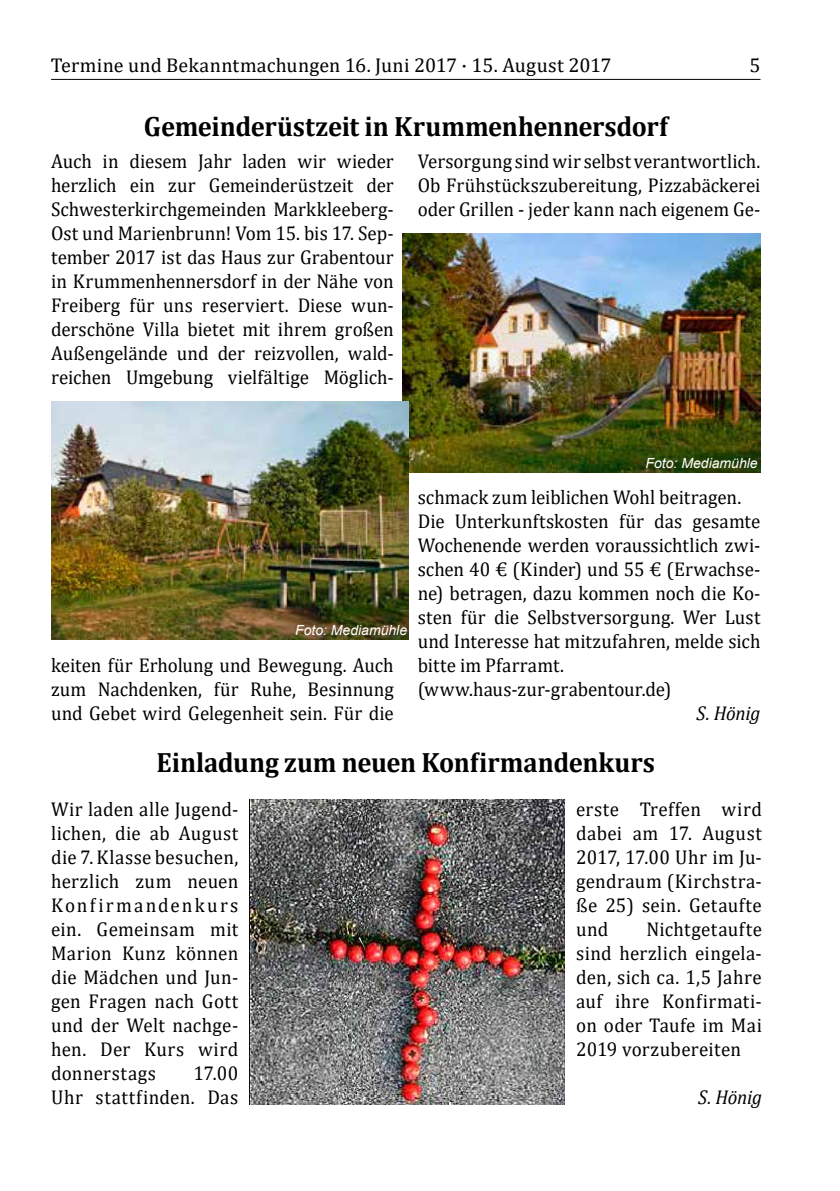
<style>
.page{position:relative;width:840px;height:1191px;background:#fff}
.page>*{position:absolute;margin:0;border:0;box-sizing:border-box;transform-origin:0 0}
.t1{font:700 28px "Cambria";letter-spacing:-.005em;color:#000;scale:.95 1}
.t2{font:20px/24px "Cambria";letter-spacing:.005em;color:#000;text-align:justify;scale:.95 1}
.t3{font:20px "Cambria";letter-spacing:.005em;color:#000}
.t4{font:20px/24px "Cambria";letter-spacing:.025em;color:#000;text-align:right;scale:.95 1}
.t5{font:italic 20px "Cambria";letter-spacing:-.015em;color:#000;scale:.95 1}
.t6{font:italic 14px "Arial";color:#fff}
</style>
<div class="page">
<hr style="left:52px;top:79px;width:707px;height:1px;background:#000">
<img style="left:402px;top:234px;width:358px;height:238px">
<img style="left:51px;top:401px;width:357px;height:238px">
<img style="left:249px;top:799px;width:315px;height:305px">
<p class="t3" style="left:51px;top:53px;width:561px">Termine und Bekanntmachungen 16. Juni 2017 · 15. August 2017</p>
<p class="t3" style="left:749px;top:53px;width:13px">5</p>
<h1 class="t1" style="left:144px;top:107px;width:552px">Gemeinderüstzeit in Krummenhennersdorf</h1>
<p class="t2" style="left:51px;top:149px;width:362px">Auch in diesem Jahr laden wir wieder herzlich ein zur Gemeinderüstzeit der Schwesterkirchgemeinden Markkleeberg-Ost und Marienbrunn! Vom 15. bis 17. Sep&shy;tember 2017 ist das Haus zur Grabentour in Krummenhennersdorf in der Nähe von Freiberg für uns reserviert. Diese wun&shy;derschöne Villa bietet mit ihrem großen Außengelände und der reizvollen, wald&shy;reichen Umgebung vielfältige Möglich-</p>
<p class="t2" style="left:417px;top:149px;width:362px">Versorgung sind wir selbst verantwortlich.<br>Ob Frühstückszubereitung, Pizzabäckerei oder Grillen - jeder kann nach eigenem Ge-</p>
<p class="t6" style="left:295px;top:621px;width:113px">Foto: Mediamühle</p>
<p class="t2" style="left:51px;top:653px;width:362px">keiten für Erholung und Bewegung. Auch zum Nachdenken, für Ruhe, Besinnung und Gebet wird Gelegenheit sein. Für die</p>
<p class="t6" style="left:645px;top:454px;width:114px">Foto: Mediamühle</p>
<p class="t2" style="left:417px;top:485px;width:362px;text-align:left">schmack zum leiblichen Wohl beitragen.<br>Die Unterkunftskosten für das gesamte Wochenende werden voraussichtlich zwi&shy;schen 40 € (Kinder) und 55 € (Erwachse&shy;ne) betragen, dazu kommen noch die Ko&shy;sten für die Selbstversorgung. Wer Lust und Interesse hat mitzufahren, melde sich bitte im Pfarramt. (www.haus-zur-grabentour.de)</p>
<p class="t5" style="left:696px;top:699px;width:68px">S. Hönig</p>
<h1 class="t1" style="left:156px;top:743px;width:525px">Einladung zum neuen Konfirmandenkurs</h1>
<p class="t2" style="left:51px;top:797px;width:198px">Wir laden alle Jugend&shy;lichen, die ab August die 7. Klasse besuchen, herzlich zum neuen Konfirmandenkurs ein. Gemeinsam mit Marion Kunz können die Mädchen und Jun&shy;gen Fragen nach Gott und der Welt nachge&shy;hen. Der Kurs wird donnerstags</p>
<p class="t4" style="left:51px;top:1061px;width:198px">17.00<br>Uhr stattfinden. Das</p>
<p class="t2" style="left:575px;top:797px;width:197px">erste Treffen wird dabei am 17. August 2017, 17.00 Uhr im Ju&shy;gendraum (Kirchstra&shy;ße 25) sein. Getaufte und</p>
<p class="t2" style="left:575px;top:917px;width:197px;text-indent:70px">Nichtgetaufte sind herzlich eingela&shy;den, sich ca. 1,5 Jahre auf ihre Konfirmati&shy;on oder Taufe im Mai 2019 vorzubereiten</p>
<p class="t5" style="left:698px;top:1083px;width:68px">S. Hönig</p>
</div>
